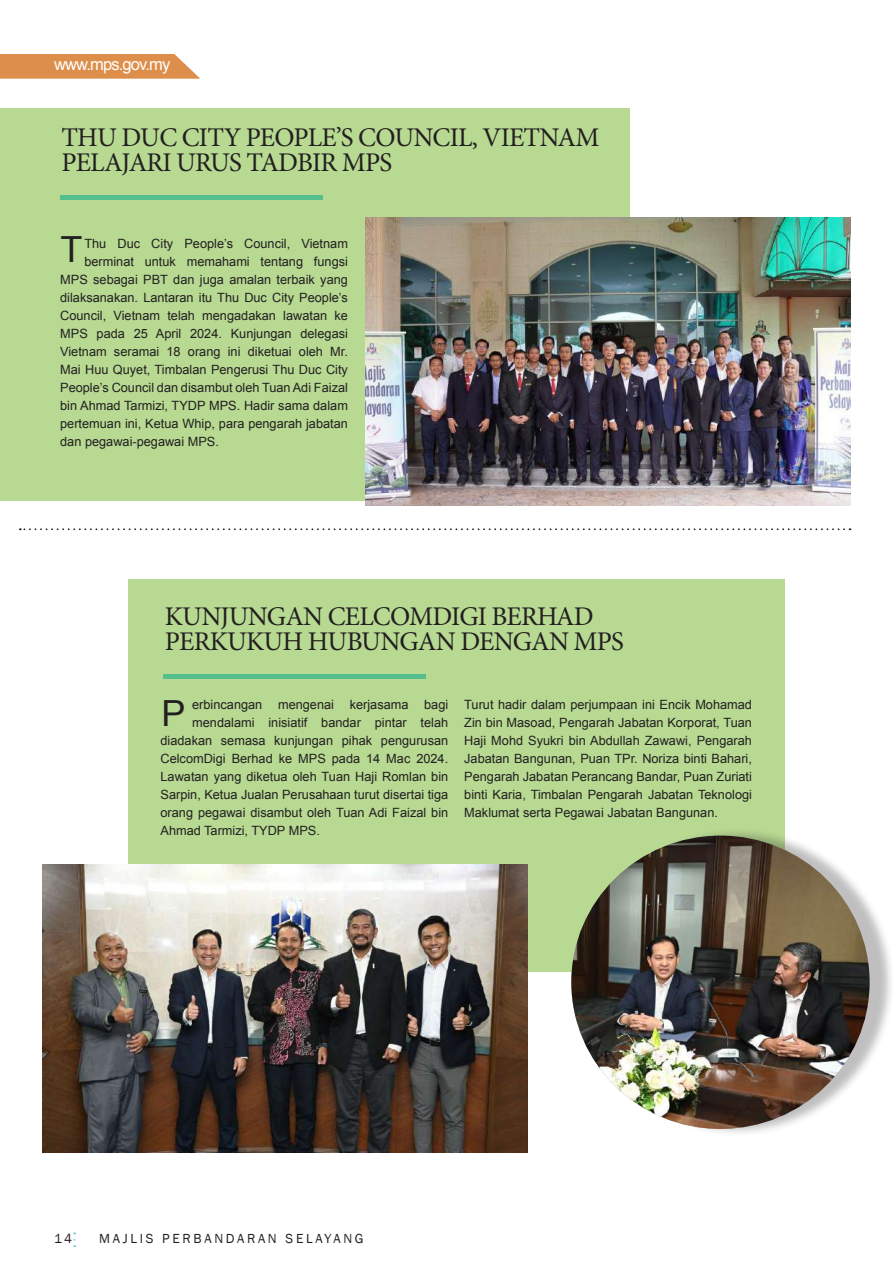
<style>
.page{position:relative;width:893px;height:1263px;background:#fff}
.page>*{position:absolute;margin:0;border:0;box-sizing:border-box;transform-origin:0 0}
.t1{font:36px "Arial";color:#231f20}
.t2{font:27px/25.5px "Minion Pro";letter-spacing:-.03em;color:#231f20}
.t3{font:16.5px "Arial";letter-spacing:-.05em;color:#fff}
.t4{font:13.5px "Franklin Gothic";letter-spacing:.2em;color:#231f20}
.t5{font:12.75px/18px "Arial";color:#231f20;text-align:justify}
</style>
<div class="page">
<div style="left:0;top:108px;width:629px;height:393px;background:#b7d992"></div>
<div style="left:60px;top:195px;width:263px;height:5px;background:#56be8c"></div>
<img style="left:366px;top:218px;width:484px;height:288px">
<div style="left:128px;top:579px;width:656px;height:393px;background:#b7d992"></div>
<hr style="left:164px;top:675px;width:262px;height:4px;background:#56be8c">
<img style="left:43px;top:864px;width:484px;height:288px">
<div style="left:580px;top:827px;width:313px;height:310px;background:#231f20;opacity:.29"></div>
<img style="left:571px;top:836px;width:298px;height:293px">
<svg style="left:0;top:54px;width:200px;height:25px;background:#df9658"></svg>
<svg style="left:20px;top:528px;width:830px;height:2px"></svg>
<p class="t3" style="left:54px;top:53px;width:118px">www.mps.gov.my</p>
<h2 class="t2" style="left:61px;top:124px;width:540px">THU DUC CITY PEOPLE’S COUNCIL, VIETNAM<br>PELAJARI URUS TADBIR MPS</h2>
<h1 class="t1" style="left:61px;top:226px;width:23px">T</h1>
<p class="t5" style="left:84px;top:235px;width:265px">Thu Duc City People’s Council, Vietnam</p>
<p class="t5" style="left:84px;top:253px;width:265px">berminat untuk memahami tentang fungsi</p>
<p class="t5" style="left:60px;top:271px;width:289px">MPS sebagai PBT dan juga amalan terbaik yang</p>
<p class="t5" style="left:60px;top:289px;width:289px">dilaksanakan. Lantaran itu Thu Duc City People’s</p>
<p class="t5" style="left:60px;top:307px;width:289px">Council, Vietnam telah mengadakan lawatan ke</p>
<p class="t5" style="left:60px;top:325px;width:289px">MPS pada 25 April 2024. Kunjungan delegasi</p>
<p class="t5" style="left:60px;top:343px;width:289px">Vietnam seramai 18 orang ini diketuai oleh Mr.</p>
<p class="t5" style="left:60px;top:361px;width:289px">Mai Huu Quyet, Timbalan Pengerusi Thu Duc City</p>
<p class="t5" style="left:60px;top:379px;width:289px">People’s Council dan disambut oleh Tuan Adi Faizal</p>
<p class="t5" style="left:60px;top:397px;width:289px">bin Ahmad Tarmizi, TYDP MPS. Hadir sama dalam</p>
<p class="t5" style="left:60px;top:415px;width:289px">pertemuan ini, Ketua Whip, para pengarah jabatan</p>
<p class="t5" style="left:60px;top:433px;width:160px">dan pegawai-pegawai MPS.</p>
<h2 class="t2" style="left:165px;top:604px;width:461px">KUNJUNGAN CELCOMDIGI BERHAD<br>PERKUKUH HUBUNGAN DENGAN MPS</h2>
<p class="t5" style="left:192px;top:695px;width:258px">erbincangan mengenai kerjasama bagi</p>
<p class="t5" style="left:192px;top:713px;width:258px">mendalami inisiatif bandar pintar telah</p>
<p class="t5" style="left:161px;top:731px;width:289px">diadakan semasa kunjungan pihak pengurusan</p>
<p class="t5" style="left:161px;top:749px;width:289px">CelcomDigi Berhad ke MPS pada 14 Mac 2024.</p>
<p class="t5" style="left:161px;top:767px;width:289px">Lawatan yang diketua oleh Tuan Haji Romlan bin</p>
<p class="t5" style="left:161px;top:785px;width:289px">Sarpin, Ketua Jualan Perusahaan turut disertai tiga</p>
<p class="t5" style="left:161px;top:803px;width:289px">orang pegawai disambut oleh Tuan Adi Faizal bin</p>
<p class="t5" style="left:161px;top:821px;width:161px">Ahmad Tarmizi, TYDP MPS.</p>
<h1 class="t1" style="left:162px;top:690px;width:26px">P</h1>
<p class="t5" style="left:464px;top:695px;width:289px">Turut hadir dalam perjumpaan ini Encik Mohamad Zin bin Masoad, Pengarah Jabatan Korporat, Tuan Haji Mohd Syukri bin Abdullah Zawawi, Pengarah Jabatan Bangunan, Puan TPr. Noriza binti Bahari, Pengarah Jabatan Perancang Bandar, Puan Zuriati binti Karia, Timbalan Pengarah Jabatan Teknologi Maklumat serta Pegawai Jabatan Bangunan.</p>
<p class="t4" style="left:54px;top:1230px;width:20px">14</p>
<p class="t4" style="left:99px;top:1230px;width:266px">MAJLIS PERBANDARAN SELAYANG</p>
</div>
